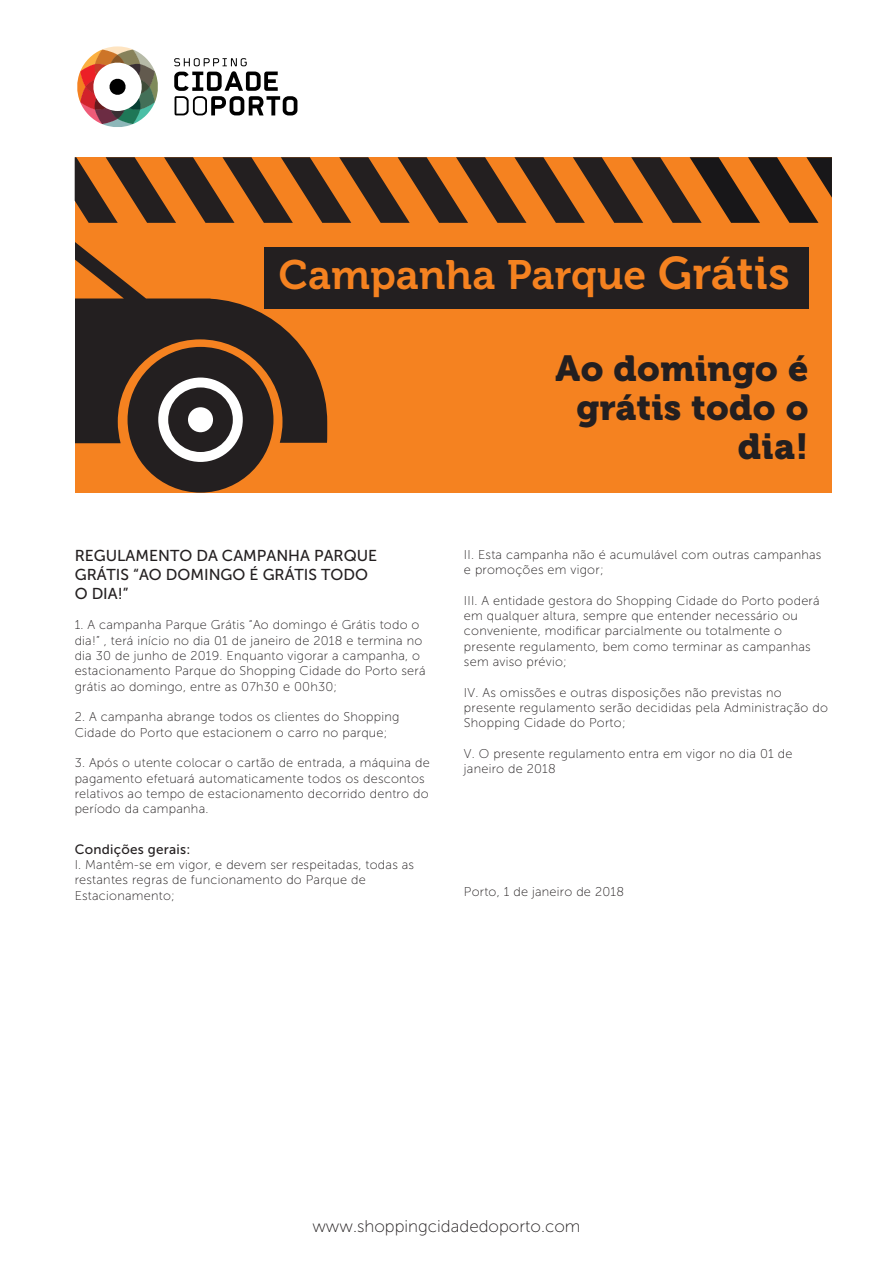
<style>
.page{position:relative;width:893px;height:1263px;background:#fff}
.page>*{position:absolute;margin:0;border:0;box-sizing:border-box;transform-origin:0 0}
.t1{font:40.8px "Museo 700";letter-spacing:.01em;color:#f58220}
.t2{font:36px/39px "Museo 900";letter-spacing:.01em;color:#231f20;text-align:right}
.t3{font:16.95px "Museo Sans 100";color:#231f20}
.t4{font:15.75px/18.9px "Museo Sans 500";color:#231f20}
.t5{font:13.5px "Museo Sans 500";letter-spacing:.02em;color:#231f20}
.t6{font:12.75px/15.3px "Museo Sans 100";letter-spacing:.02em;color:#231f20}
.s1{font-size:45.6px}
</style>
<div class="page">
<svg style="left:174px;top:58px;width:123px;height:57px"></svg>
<svg style="left:77px;top:46px;width:81px;height:81px"></svg>
<div style="left:75px;top:157px;width:757px;height:336px;background:#f58220"></div>
<svg style="left:75px;top:157px;width:757px;height:66px"></svg>
<svg style="left:75px;top:242px;width:252px;height:201px;fill:#231f20"></svg>
<svg style="left:128px;top:347px;width:145px;height:146px"></svg>
<div style="left:264px;top:247px;width:544px;height:62px;background:#231f20"></div>
<h1 class="t1" style="left:279px;top:252px;width:512px">Campanha Parque <span class="s1">Grátis</span></h1>
<h2 class="t2" style="left:555px;top:349px;width:254px">Ao domingo é grátis todo o dia!</h2>
<p class="t4" style="left:75px;top:546px;width:304px">REGULAMENTO DA CAMPANHA PARQUE<br>GRÁTIS “AO DOMINGO É GRÁTIS TODO<br>O DIA!”</p>
<p class="t6" style="left:75px;top:618px;width:352px">1. A campanha Parque Grátis “Ao domingo é Grátis todo o dia!” , terá início no dia 01 de janeiro de 2018 e termina no dia 30 de junho de 2019. Enquanto vigorar a campanha, o estacionamento Parque do Shopping Cidade do Porto será grátis ao domingo, entre as 07h30 e 00h30;</p>
<p class="t6" style="left:75px;top:709px;width:326px">2. A campanha abrange todos os clientes do Shopping<br>Cidade do Porto que estacionem o carro no parque;</p>
<p class="t6" style="left:75px;top:755px;width:357px">3. Após o utente colocar o cartão de entrada, a máquina de pagamento efetuará automaticamente todos os descontos relativos ao tempo de estacionamento decorrido dentro do período da campanha.</p>
<p class="t5" style="left:75px;top:841px;width:117px">Condições gerais:</p>
<p class="t6" style="left:75px;top:857px;width:341px">I. Mantêm-se em vigor, e devem ser respeitadas, todas as restantes regras de funcionamento do Parque de<br>Estacionamento;</p>
<p class="t6" style="left:464px;top:547px;width:359px">II. Esta campanha não é acumulável com outras campanhas e promoções em vigor;</p>
<p class="t6" style="left:464px;top:593px;width:357px">III. A entidade gestora do Shopping Cidade do Porto poderá em qualquer altura, sempre que entender necessário ou conveniente, modificar parcialmente ou totalmente o presente regulamento, bem como terminar as campanhas sem aviso prévio;</p>
<p class="t6" style="left:464px;top:685px;width:366px">IV. As omissões e outras disposições não previstas no presente regulamento serão decididas pela Administração do<br>Shopping Cidade do Porto;</p>
<p class="t6" style="left:464px;top:746px;width:330px">V. O presente regulamento entra em vigor no dia 01 de janeiro de 2018</p>
<p class="t6" style="left:464px;top:884px;width:162px">Porto, 1 de janeiro de 2018</p>
<h3 class="t3" style="left:312px;top:1217px;width:270px">www.shoppingcidadedoporto.com</h3>
</div>
